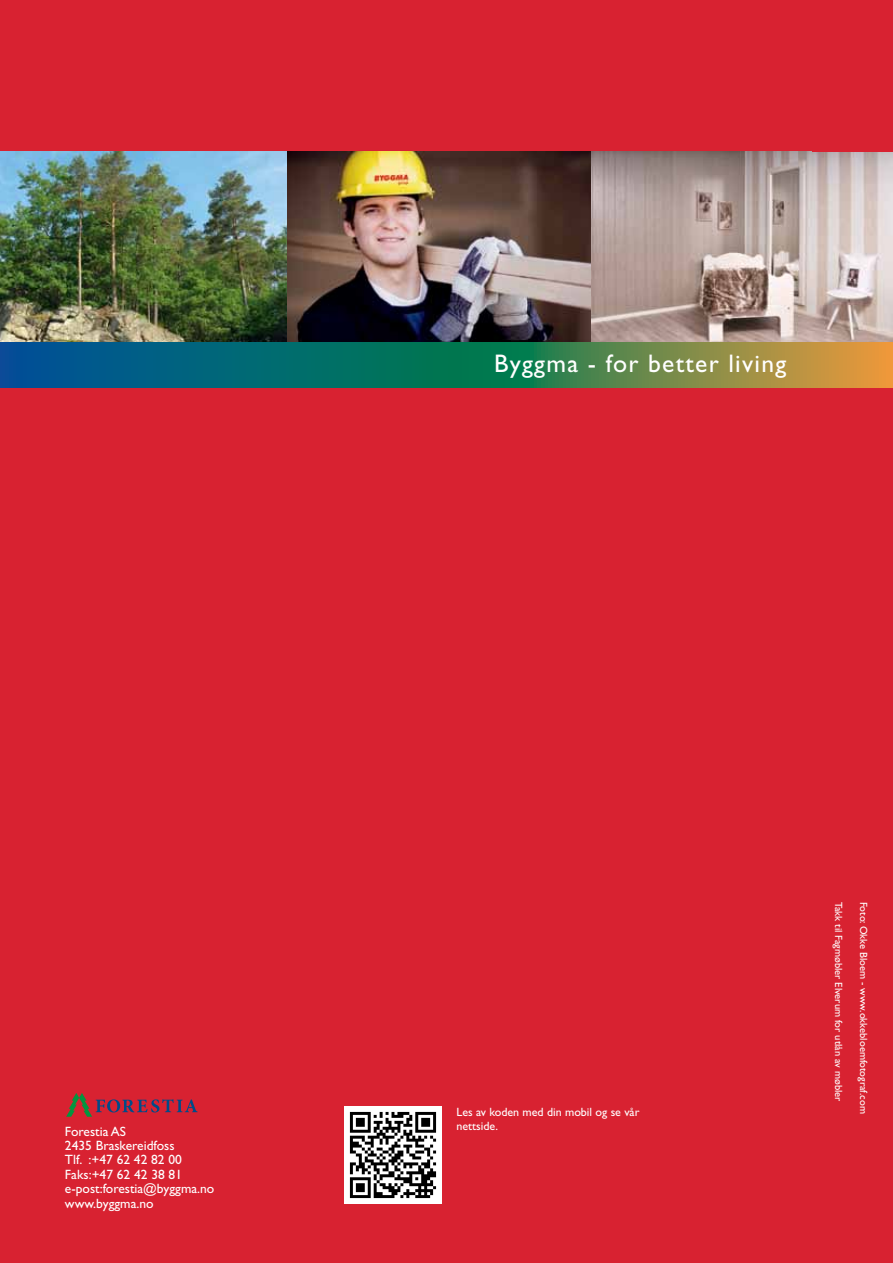
<style>
.page{position:relative;width:893px;height:1263px;background:#fff}
.page>*{position:absolute;margin:0;border:0;box-sizing:border-box;transform-origin:0 0}
.t1{font:25.5px "Gill Sans Std";letter-spacing:.05em;color:#fff}
.t2{font:13.5px/14.4px "Gill Sans Std";color:#fff}
.t3{font:12px/14.4px "Gill Sans Std";color:#fff}
.t4{font:10.5px "Gill Sans Std";color:#fffffe}
</style>
<div class="page">
<div style="left:0;top:0;width:893px;height:151px;background:#d82231"></div>
<div style="left:0;top:222px;width:893px;height:1041px;background:#d82231"></div>
<img style="left:591px;top:151px;width:302px;height:192px">
<img style="left:0;top:151px;width:591px;height:192px">
<svg style="left:0;top:343px;width:893px;height:44px;background:#38775f"></svg>
<svg style="left:66px;top:1093px;width:132px;height:24px"></svg>
<img style="left:344px;top:1107px;width:97px;height:97px">
<p class="t2" style="left:65px;top:1124px;width:151px">Forestia AS<br>2435 Braskereidfoss<br>Tlf. :+47 62 42 82 00<br>Faks:+47 62 42 38 81 e-post:forestia@byggma.no www.byggma.no</p>
<h1 class="t1" style="left:494px;top:349px;width:294px">Byggma - for better living</h1>
<p class="t3" style="left:456px;top:1104px;width:185px">Les av koden med din mobil og se vår nettside.</p>
<p class="t4" style="left:845px;top:901px;width:201px;rotate:90deg">Takk til Fagmøbler Elverum for utlån av møbler</p>
<p class="t4" style="left:870px;top:901px;width:214px;rotate:90deg">Foto: Okke Bloem - www.okkebloemfotograf.com</p>
</div>
